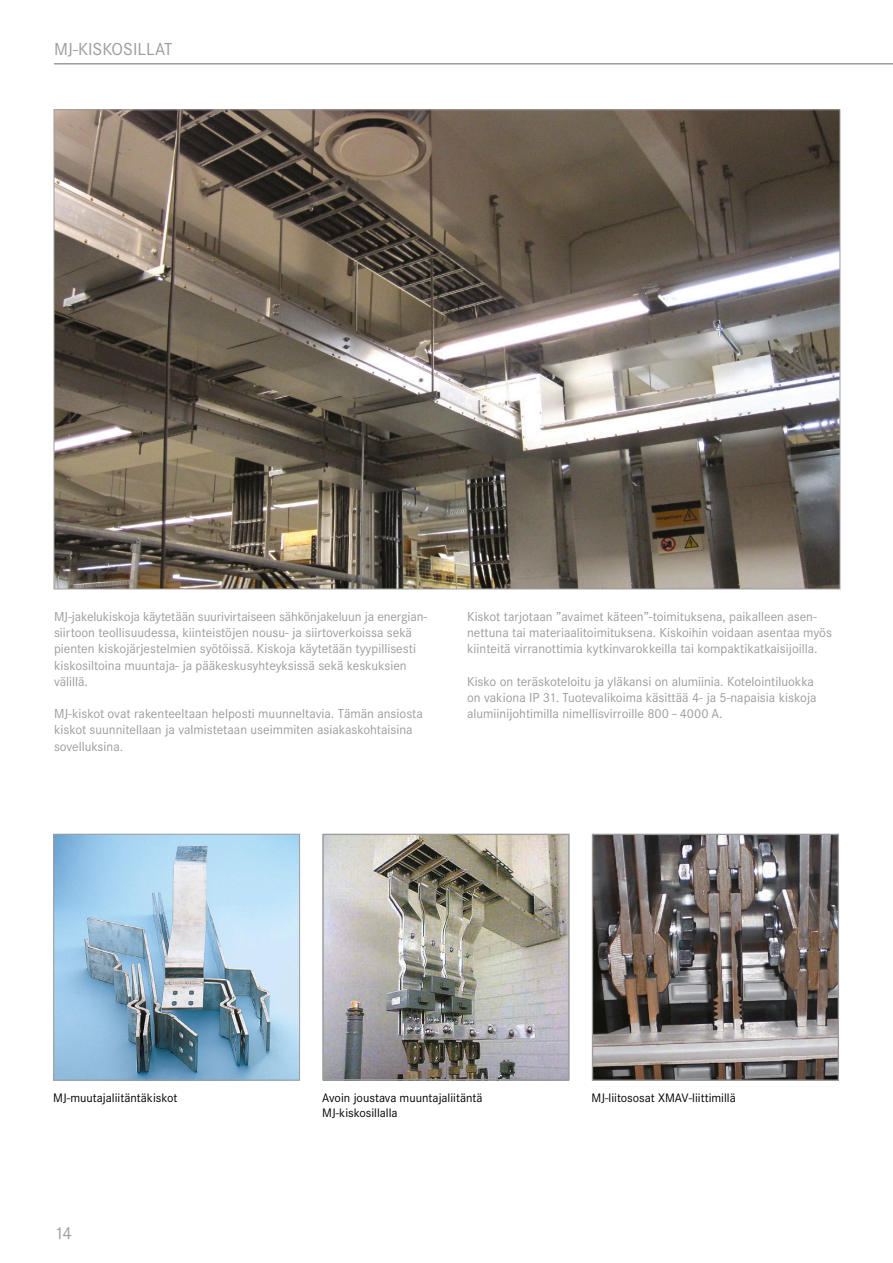
<style>
.page{position:relative;width:893px;height:1263px;background:#fff}
.page>*{position:absolute;margin:0;border:0;box-sizing:border-box;transform-origin:0 0}
.Sivun_yläotsikko_harmaa_H1_TULEE_SISLUET{font:18px "Corporate STOT";color:#9c9c9c}
.Leipis_harmaa_9pt{font:13.5px/16.2px "Corporate STOT";color:#9c9c9c}
.Leipis_musta_8_5pt_KUVATXT{font:12.75px/15.3px "Corporate STOT";color:#000}
</style>
<div class="page">
<hr style="left:54px;top:63px;width:839px;height:2px;background:#9c9c9c">
<img style="left:55px;top:836px;width:243px;height:242px">
<div style="left:53px;top:834px;width:247px;height:246px;border:1px solid #9c9c9c"></div>
<img style="left:325px;top:836px;width:242px;height:242px">
<div style="left:323px;top:834px;width:246px;height:246px;border:1px solid #9c9c9c"></div>
<img style="left:594px;top:836px;width:243px;height:242px">
<div style="left:592px;top:834px;width:247px;height:246px;border:1px solid #9c9c9c"></div>
<img style="left:56px;top:111px;width:782px;height:476px">
<h1 class="Sivun_yläotsikko_harmaa_H1_TULEE_SISLUET" style="left:54px;top:39px;width:120px">MJ-KISKOSILLAT</h1>
<p class="Leipis_harmaa_9pt" style="left:54px;top:609px;width:375px">MJ-jakelukiskoja käytetään suurivirtaiseen sähkönjakeluun ja energian&shy;siirtoon teollisuudessa, kiinteistöjen nousu- ja siirtoverkoissa sekä pienten kiskojärjestelmien syötöissä. Kiskoja käytetään tyypillisesti kiskosiltoina muuntaja- ja pääkeskusyhteyksissä sekä keskuksien välillä.</p>
<p class="Leipis_harmaa_9pt" style="left:54px;top:706px;width:370px">MJ-kiskot ovat rakenteeltaan helposti muunneltavia. Tämän ansiosta kiskot suunnitellaan ja valmistetaan useimmiten asiakaskohtaisina sovelluksina.</p>
<p class="Leipis_harmaa_9pt" style="left:467px;top:609px;width:366px">Kiskot tarjotaan ”avaimet käteen”-toimituksena, paikalleen asen&shy;nettuna tai materiaalitoimituksena. Kiskoihin voidaan asentaa myös kiinteitä virranottimia kytkinvarokkeilla tai kompaktikatkaisijoilla.</p>
<p class="Leipis_harmaa_9pt" style="left:467px;top:673px;width:351px">Kisko on teräskoteloitu ja yläkansi on alumiinia. Kotelointiluokka on vakiona IP 31. Tuotevalikoima käsittää 4- ja 5-napaisia kiskoja alumiinijohtimilla nimellisvirroille 800 – 4000 A.</p>
<p class="Leipis_musta_8_5pt_KUVATXT" style="left:53px;top:1090px;width:126px">MJ-muutajaliitäntäkiskot</p>
<p class="Leipis_musta_8_5pt_KUVATXT" style="left:322px;top:1090px;width:162px">Avoin joustava muuntajaliitäntä<br>MJ-kiskosillalla</p>
<p class="Leipis_musta_8_5pt_KUVATXT" style="left:592px;top:1090px;width:146px">MJ-liitososat XMAV-liittimillä</p>
<h1 class="Sivun_yläotsikko_harmaa_H1_TULEE_SISLUET" style="left:54px;top:1223px;width:20px">14</h1>
</div>
